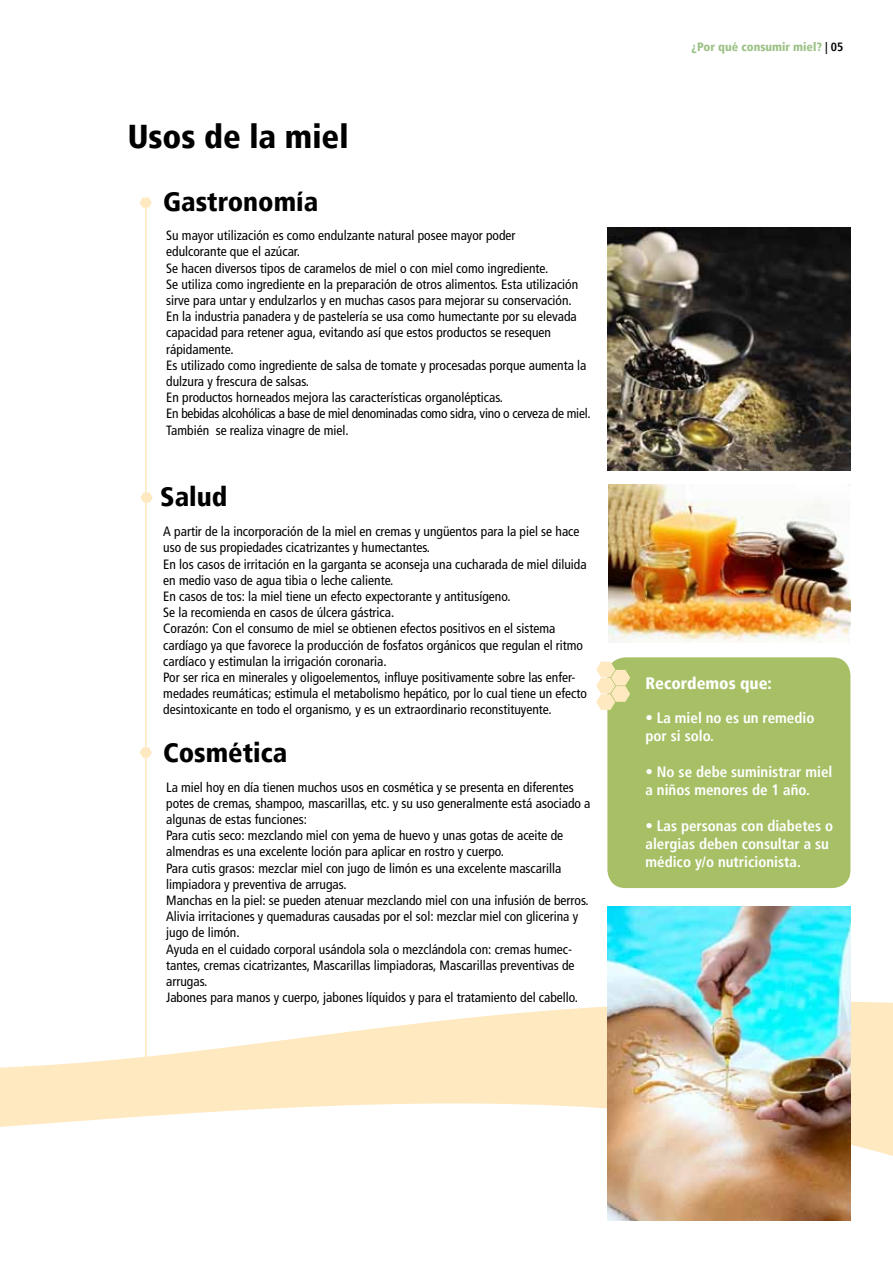
<style>
.page{position:relative;width:893px;height:1263px;background:#fff}
.page>*{position:absolute;margin:0;border:0;box-sizing:border-box;transform-origin:0 0}
.t1{font:900 condensed 33px "Frutiger LT";color:#000}
.t2{font:900 condensed 27px "Frutiger LT";color:#000}
.t3{font:900 condensed 16.5px "Frutiger LT";color:#fff}
.t4{font:700 condensed 15px/18px "Frutiger LT";color:#fff}
.t5{font:condensed 13.5px/16.2px "Frutiger LT";color:#000}
.t6{font:900 condensed 12px "Frutiger LT";color:#9bc185}
.s1{font-weight:700;color:#000}
</style>
<div class="page">
<svg style="left:0;top:979px;width:893px;height:199px"></svg>
<hr style="left:145px;top:202px;width:2px;height:889px;background:#ffe9c0">
<svg style="left:140px;top:198px;width:12px;height:10px"></svg>
<svg style="left:140px;top:492px;width:13px;height:10px"></svg>
<svg style="left:140px;top:747px;width:12px;height:10px"></svg>
<img style="left:607px;top:228px;width:243px;height:243px">
<div style="left:607px;top:657px;width:243px;height:231px;background:#a7c066;border-radius:18px"></div>
<svg style="left:596px;top:662px;width:34px;height:48px"></svg>
<img style="left:608px;top:484px;width:242px;height:158px">
<img style="left:607px;top:907px;width:243px;height:313px">
<h1 class="t1" style="left:128px;top:117px;width:222px">Usos de la miel</h1>
<h2 class="t2" style="left:163px;top:186px;width:157px">Gastronomía</h2>
<p class="t5" style="left:166px;top:227px;width:426px">Su mayor utilización es como endulzante natural posee mayor poder<br>edulcorante que el azúcar.<br>Se hacen diversos tipos de caramelos de miel o con miel como ingrediente.<br>Se utiliza como ingrediente en la preparación de otros alimentos. Esta utilización sirve para untar y endulzarlos y en muchas casos para mejorar su conservación.<br>En la industria panadera y de pastelería se usa como humectante por su elevada capacidad para retener agua, evitando así que estos productos se resequen rápidamente.<br>Es utilizado como ingrediente de salsa de tomate y procesadas porque aumenta la dulzura y frescura de salsas.<br>En productos horneados mejora las características organolépticas.<br>En bebidas alcohólicas a base de miel denominadas como sidra, vino o cerveza de miel.<br>También se realiza vinagre de miel.</p>
<h2 class="t2" style="left:160px;top:481px;width:69px">Salud</h2>
<p class="t5" style="left:163px;top:523px;width:425px">A partir de la incorporación de la miel en cremas y ungüentos para la piel se hace uso de sus propiedades cicatrizantes y humectantes.<br>En los casos de irritación en la garganta se aconseja una cucharada de miel diluida en medio vaso de agua tibia o leche caliente.<br>En casos de tos: la miel tiene un efecto expectorante y antitusígeno.<br>Se la recomienda en casos de úlcera gástrica.<br>Corazón: Con el consumo de miel se obtienen efectos positivos en el sistema cardíago ya que favorece la producción de fosfatos orgánicos que regulan el ritmo cardíaco y estimulan la irrigación coronaria.<br>Por ser rica en minerales y oligoelementos, influye positivamente sobre las enfer&shy;medades reumáticas; estimula el metabolismo hepático, por lo cual tiene un efecto desintoxicante en todo el organismo, y es un extraordinario reconstituyente.</p>
<h2 class="t2" style="left:163px;top:736px;width:126px">Cosmética</h2>
<p class="t5" style="left:166px;top:779px;width:426px">La miel hoy en día tienen muchos usos en cosmética y se presenta en diferentes potes de cremas, shampoo, mascarillas, etc. y su uso generalmente está asociado a algunas de estas funciones:<br>Para cutis seco: mezclando miel con yema de huevo y unas gotas de aceite de almendras es una excelente loción para aplicar en rostro y cuerpo.<br>Para cutis grasos: mezclar miel con jugo de limón es una excelente mascarilla limpiadora y preventiva de arrugas.<br>Manchas en la piel: se pueden atenuar mezclando miel con una infusión de berros.<br>Alivia irritaciones y quemaduras causadas por el sol: mezclar miel con glicerina y jugo de limón.<br>Ayuda en el cuidado corporal usándola sola o mezclándola con: cremas humec&shy;tantes, cremas cicatrizantes, Mascarillas limpiadoras, Mascarillas preventivas de arrugas.<br>Jabones para manos y cuerpo, jabones líquidos y para el tratamiento del cabello.</p>
<p class="t6" style="left:691px;top:40px;width:153px">¿Por qué consumir miel? <span class="s1">| 05</span></p>
<p class="t3" style="left:645px;top:673px;width:128px">Recordemos que:</p>
<p class="t4" style="left:645px;top:709px;width:170px">• La miel no es un remedio por si solo.</p>
<p class="t4" style="left:645px;top:763px;width:188px">• No se debe suministrar miel a niños menores de 1 año.</p>
<p class="t4" style="left:645px;top:817px;width:189px">• Las personas con diabetes o alergias deben consultar a su médico y/o nutricionista.</p>
</div>
